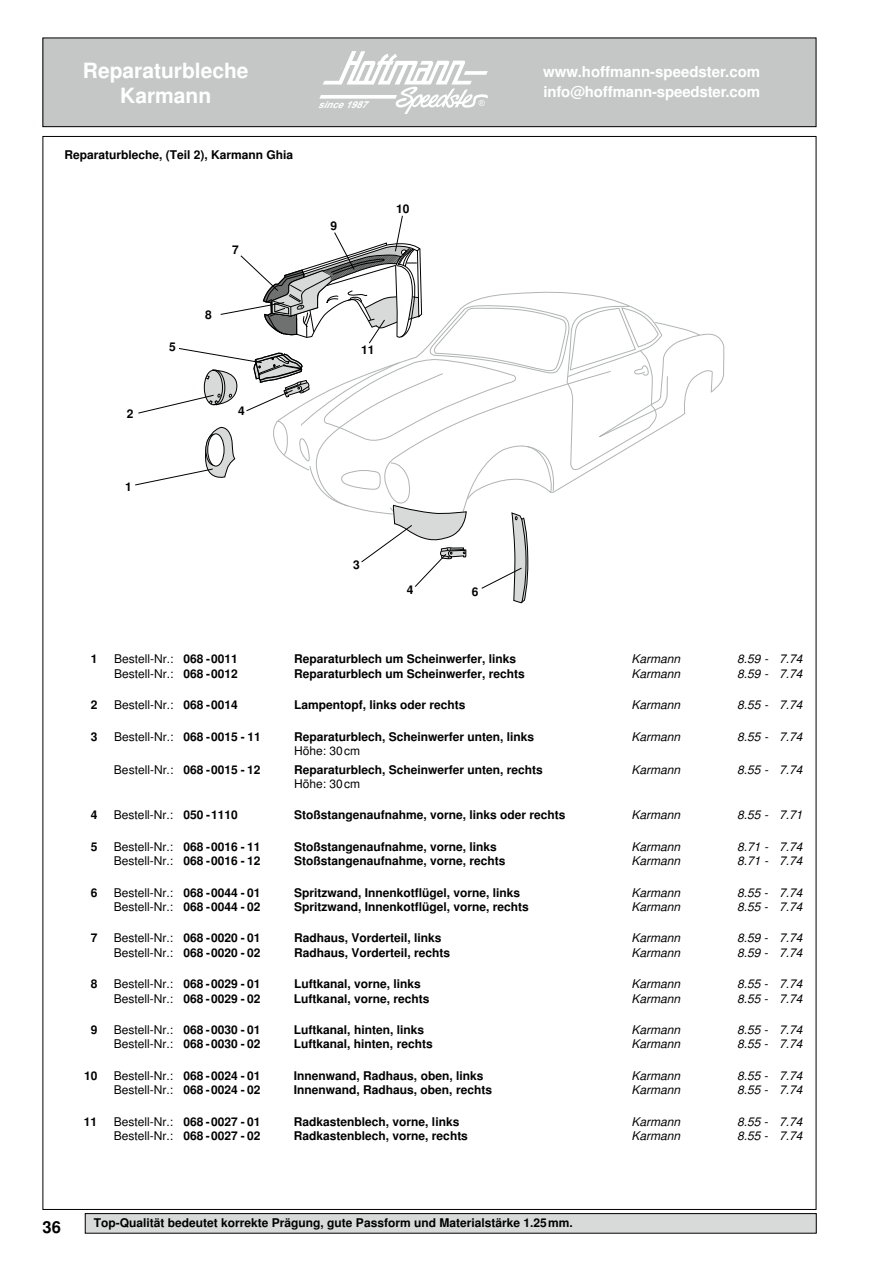
<style>
.page{position:relative;width:893px;height:1263px;background:#fff}
.page>*{position:absolute;margin:0;border:0;box-sizing:border-box;transform-origin:0 0}
.t1{font:700 21px/25.2px "Helvetica";color:#fff;text-align:center}
.t2{font:700 16.5px "Helvetica";color:#000}
.t3{font:700 15px/20.1px "Helvetica";letter-spacing:-.01em;color:#fff}
.t4{font:700 12px "Helvetica";color:#000}
.t5{font:12px "Helvetica";color:#000}
.t6{font:italic 12px "Helvetica";color:#000}
.t7{font:italic 700 9.6px "Arial";color:#fff}
.s1{font-weight:700}
</style>
<div class="page">
<div style="left:43px;top:38px;width:773px;height:89px;background:#c5c7c7"></div>
<div style="left:43px;top:38px;width:773px;height:89px;border:1px solid #000"></div>
<svg style="left:319px;top:51px;width:169px;height:62px"></svg>
<svg style="left:135px;top:215px;width:590px;height:389px"></svg>
<div style="left:85px;top:1213px;width:731px;height:20px;background:#d8dada"></div>
<div style="left:85px;top:1213px;width:731px;height:20px;border:1px solid #000"></div>
<h1 class="t1" style="left:83px;top:58px;width:167px">Reparaturbleche<br>Karmann</h1>
<p class="t4" style="left:65px;top:147px;width:230px">Reparaturbleche, (Teil 2), Karmann Ghia</p>
<p class="t4" style="left:127px;top:407px;width:8px">2</p>
<p class="t4" style="left:169px;top:340px;width:8px">5</p>
<p class="t4" style="left:232px;top:243px;width:8px">7</p>
<p class="t4" style="left:205px;top:308px;width:8px">8</p>
<p class="t4" style="left:238px;top:404px;width:8px">4</p>
<p class="t7" style="left:318px;top:97px;width:56px">since1987</p>
<p class="t4" style="left:330px;top:219px;width:8px">9</p>
<p class="t4" style="left:396px;top:202px;width:15px">10</p>
<p class="t4" style="left:361px;top:342px;width:15px">11</p>
<p class="t4" style="left:125px;top:479px;width:8px">1</p>
<p class="t4" style="left:353px;top:558px;width:8px">3</p>
<p class="t4" style="left:407px;top:583px;width:8px">4</p>
<p class="t4" style="left:472px;top:584px;width:8px">6</p>
<p class="t3" style="left:543px;top:62px;width:218px">www.hoffmann-speedster.com info@hoffmann-speedster.com</p>
<p class="t4" style="left:91px;top:652px;width:8px">1</p>
<p class="t5" style="left:114px;top:652px;width:125px">Bestell-Nr.: <span class="s1">068 -0011</span></p>
<p class="t4" style="left:294px;top:652px;width:224px">Reparaturblech um Scheinwerfer, links</p>
<p class="t6" style="left:632px;top:652px;width:50px">Karmann</p>
<p class="t6" style="left:737px;top:652px;width:67px">8.59 - 7.74</p>
<p class="t5" style="left:114px;top:666px;width:125px">Bestell-Nr.: <span class="s1">068 -0012</span></p>
<p class="t4" style="left:294px;top:666px;width:232px">Reparaturblech um Scheinwerfer, rechts</p>
<p class="t6" style="left:632px;top:666px;width:50px">Karmann</p>
<p class="t6" style="left:737px;top:666px;width:67px">8.59 - 7.74</p>
<p class="t4" style="left:91px;top:698px;width:8px">2</p>
<p class="t5" style="left:114px;top:698px;width:125px">Bestell-Nr.: <span class="s1">068 -0014</span></p>
<p class="t4" style="left:294px;top:698px;width:173px">Lampentopf, links oder rechts</p>
<p class="t6" style="left:631px;top:698px;width:50px">Karmann</p>
<p class="t6" style="left:737px;top:698px;width:67px">8.55 - 7.74</p>
<p class="t4" style="left:91px;top:729px;width:8px">3</p>
<p class="t5" style="left:114px;top:729px;width:148px">Bestell-Nr.: <span class="s1">068 -0015 - 11</span></p>
<p class="t4" style="left:294px;top:729px;width:242px">Reparaturblech, Scheinwerfer unten, links</p>
<p class="t6" style="left:631px;top:729px;width:50px">Karmann</p>
<p class="t6" style="left:737px;top:729px;width:67px">8.55 - 7.74</p>
<p class="t5" style="left:294px;top:744px;width:68px">Höhe: 30cm</p>
<p class="t5" style="left:114px;top:762px;width:148px">Bestell-Nr.: <span class="s1">068 -0015 - 12</span></p>
<p class="t4" style="left:294px;top:762px;width:250px">Reparaturblech, Scheinwerfer unten, rechts</p>
<p class="t6" style="left:631px;top:762px;width:50px">Karmann</p>
<p class="t6" style="left:737px;top:762px;width:67px">8.55 - 7.74</p>
<p class="t5" style="left:294px;top:777px;width:68px">Höhe: 30cm</p>
<p class="t4" style="left:91px;top:808px;width:8px">4</p>
<p class="t5" style="left:114px;top:808px;width:125px">Bestell-Nr.: <span class="s1">050 -1110</span></p>
<p class="t4" style="left:294px;top:808px;width:273px">Stoßstangenaufnahme, vorne, links oder rechts</p>
<p class="t6" style="left:631px;top:808px;width:50px">Karmann</p>
<p class="t6" style="left:737px;top:808px;width:67px">8.55 - 7.71</p>
<p class="t4" style="left:91px;top:839px;width:8px">5</p>
<p class="t5" style="left:114px;top:839px;width:148px">Bestell-Nr.: <span class="s1">068 -0016 - 11</span></p>
<p class="t4" style="left:294px;top:839px;width:204px">Stoßstangenaufnahme, vorne, links</p>
<p class="t6" style="left:631px;top:839px;width:50px">Karmann</p>
<p class="t6" style="left:737px;top:839px;width:67px">8.71 - 7.74</p>
<p class="t5" style="left:114px;top:854px;width:148px">Bestell-Nr.: <span class="s1">068 -0016 - 12</span></p>
<p class="t4" style="left:294px;top:854px;width:213px">Stoßstangenaufnahme, vorne, rechts</p>
<p class="t6" style="left:631px;top:854px;width:50px">Karmann</p>
<p class="t6" style="left:737px;top:854px;width:67px">8.71 - 7.74</p>
<p class="t4" style="left:91px;top:885px;width:8px">6</p>
<p class="t5" style="left:114px;top:885px;width:148px">Bestell-Nr.: <span class="s1">068 -0044 - 01</span></p>
<p class="t4" style="left:294px;top:885px;width:228px">Spritzwand, Innenkotflügel, vorne, links</p>
<p class="t6" style="left:631px;top:885px;width:50px">Karmann</p>
<p class="t6" style="left:737px;top:885px;width:67px">8.55 - 7.74</p>
<p class="t5" style="left:114px;top:900px;width:148px">Bestell-Nr.: <span class="s1">068 -0044 - 02</span></p>
<p class="t4" style="left:294px;top:900px;width:236px">Spritzwand, Innenkotflügel, vorne, rechts</p>
<p class="t6" style="left:631px;top:900px;width:50px">Karmann</p>
<p class="t6" style="left:737px;top:900px;width:67px">8.55 - 7.74</p>
<p class="t4" style="left:91px;top:931px;width:8px">7</p>
<p class="t5" style="left:114px;top:931px;width:148px">Bestell-Nr.: <span class="s1">068 -0020 - 01</span></p>
<p class="t4" style="left:294px;top:931px;width:149px">Radhaus, Vorderteil, links</p>
<p class="t6" style="left:631px;top:931px;width:50px">Karmann</p>
<p class="t6" style="left:737px;top:931px;width:67px">8.59 - 7.74</p>
<p class="t5" style="left:114px;top:945px;width:148px">Bestell-Nr.: <span class="s1">068 -0020 - 02</span></p>
<p class="t4" style="left:294px;top:945px;width:158px">Radhaus, Vorderteil, rechts</p>
<p class="t6" style="left:631px;top:945px;width:50px">Karmann</p>
<p class="t6" style="left:737px;top:945px;width:67px">8.59 - 7.74</p>
<p class="t4" style="left:91px;top:977px;width:8px">8</p>
<p class="t5" style="left:114px;top:977px;width:148px">Bestell-Nr.: <span class="s1">068 -0029 - 01</span></p>
<p class="t4" style="left:294px;top:977px;width:128px">Luftkanal, vorne, links</p>
<p class="t6" style="left:631px;top:977px;width:50px">Karmann</p>
<p class="t6" style="left:737px;top:977px;width:67px">8.55 - 7.74</p>
<p class="t5" style="left:114px;top:991px;width:148px">Bestell-Nr.: <span class="s1">068 -0029 - 02</span></p>
<p class="t4" style="left:294px;top:991px;width:137px">Luftkanal, vorne, rechts</p>
<p class="t6" style="left:631px;top:991px;width:50px">Karmann</p>
<p class="t6" style="left:737px;top:991px;width:67px">8.55 - 7.74</p>
<p class="t4" style="left:91px;top:1023px;width:8px">9</p>
<p class="t5" style="left:114px;top:1023px;width:148px">Bestell-Nr.: <span class="s1">068 -0030 - 01</span></p>
<p class="t4" style="left:294px;top:1023px;width:132px">Luftkanal, hinten, links</p>
<p class="t6" style="left:631px;top:1023px;width:50px">Karmann</p>
<p class="t6" style="left:737px;top:1023px;width:67px">8.55 - 7.74</p>
<p class="t5" style="left:114px;top:1037px;width:148px">Bestell-Nr.: <span class="s1">068 -0030 - 02</span></p>
<p class="t4" style="left:294px;top:1037px;width:140px">Luftkanal, hinten, rechts</p>
<p class="t6" style="left:631px;top:1037px;width:50px">Karmann</p>
<p class="t6" style="left:737px;top:1037px;width:67px">8.55 - 7.74</p>
<p class="t4" style="left:84px;top:1068px;width:15px">10</p>
<p class="t5" style="left:114px;top:1068px;width:148px">Bestell-Nr.: <span class="s1">068 -0024 - 01</span></p>
<p class="t4" style="left:294px;top:1068px;width:191px">Innenwand, Radhaus, oben, links</p>
<p class="t6" style="left:631px;top:1068px;width:50px">Karmann</p>
<p class="t6" style="left:737px;top:1068px;width:67px">8.55 - 7.74</p>
<p class="t5" style="left:114px;top:1083px;width:148px">Bestell-Nr.: <span class="s1">068 -0024 - 02</span></p>
<p class="t4" style="left:294px;top:1083px;width:200px">Innenwand, Radhaus, oben, rechts</p>
<p class="t6" style="left:631px;top:1083px;width:50px">Karmann</p>
<p class="t6" style="left:737px;top:1083px;width:67px">8.55 - 7.74</p>
<p class="t4" style="left:84px;top:1114px;width:15px">11</p>
<p class="t5" style="left:114px;top:1114px;width:148px">Bestell-Nr.: <span class="s1">068 -0027 - 01</span></p>
<p class="t4" style="left:294px;top:1114px;width:167px">Radkastenblech, vorne, links</p>
<p class="t6" style="left:631px;top:1114px;width:50px">Karmann</p>
<p class="t6" style="left:737px;top:1114px;width:67px">8.55 - 7.74</p>
<p class="t5" style="left:114px;top:1129px;width:148px">Bestell-Nr.: <span class="s1">068 -0027 - 02</span></p>
<p class="t4" style="left:294px;top:1129px;width:176px">Radkastenblech, vorne, rechts</p>
<p class="t6" style="left:631px;top:1129px;width:50px">Karmann</p>
<p class="t6" style="left:737px;top:1129px;width:67px">8.55 - 7.74</p>
<h2 class="t2" style="left:43px;top:1217px;width:20px">36</h2>
<p class="t4" style="left:94px;top:1216px;width:480px">Top-Qualität bedeutet korrekte Prägung, gute Passform und Materialstärke 1.25mm.</p>
</div>
